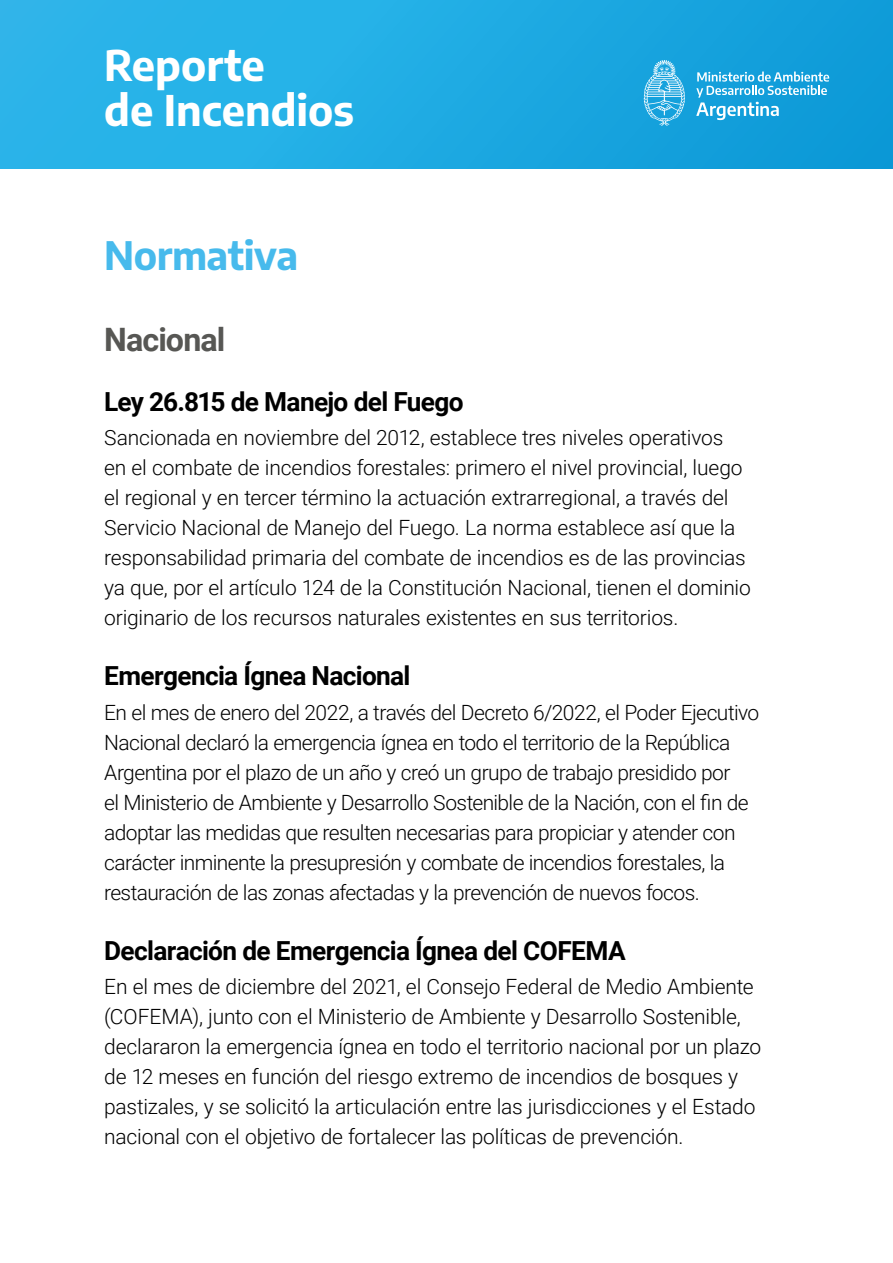
<style>
.page{position:relative;width:893px;height:1263px;background:#fff}
.page>*{position:absolute;margin:0;border:0;box-sizing:border-box;transform-origin:0 0}
.t1{font:700 42px/44.4px "Encode Sans";color:#fff}
.t2{font:700 39px "Encode Sans";letter-spacing:-.015em;color:#47baec}
.t3{font:700 32.25px "Roboto";letter-spacing:-.03em;color:#575754}
.t4{font:700 26.25px "Roboto";letter-spacing:-.025em;color:#000}
.t5{font:300 21px/30px "Roboto";letter-spacing:-.01em;color:#000}
.t6{font:300 21px/30px "Roboto";letter-spacing:-.03em;color:#000}
</style>
<div class="page">
<div style="left:0;top:0;width:893px;height:169px;background:linear-gradient(to right,#2fb9ec,#0e9bd8)"></div>
<svg style="left:696px;top:72px;width:133px;height:48px;background:#45b2e1"></svg>
<svg style="left:644px;top:60px;width:41px;height:66px;background:#50b9e5"></svg>
<h1 class="t1" style="left:104px;top:42px;width:251px">Reporte<br>de Incendios</h1>
<h2 class="t2" style="left:104px;top:228px;width:195px">Normativa</h2>
<h3 class="t3" style="left:104px;top:317px;width:123px">Nacional</h3>
<p class="t4" style="left:104px;top:383px;width:361px">Ley 26.815 de Manejo del Fuego</p>
<p class="t5" style="left:104px;top:422px;width:648px">Sancionada en noviembre del 2012, establece tres niveles operativos en el combate de incendios forestales: primero el nivel provincial, luego el regional y en tercer término la actuación extrarregional, a través del Servicio Nacional de Manejo del Fuego. La norma establece así que la responsabilidad primaria del combate de incendios es de las provincias ya que, por el artículo 124 de la Constitución Nacional, tienen el dominio originario de los recursos naturales existentes en sus territorios.</p>
<p class="t4" style="left:104px;top:658px;width:308px">Emergencia Ígnea Nacional</p>
<p class="t6" style="left:104px;top:696px;width:656px">En el mes de enero del 2022, a través del Decreto 6/2022, el Poder Ejecutivo Nacional declaró la emergencia ígnea en todo el territorio de la República Argentina por el plazo de un año y creó un grupo de trabajo presidido por<br>el Ministerio de Ambiente y Desarrollo Sostenible de la Nación, con el fin de adoptar las medidas que resulten necesarias para propiciar y atender con carácter inminente la presupresión y combate de incendios forestales, la restauración de las zonas afectadas y la prevención de nuevos focos.</p>
<p class="t4" style="left:104px;top:932px;width:523px">Declaración de Emergencia Ígnea del COFEMA</p>
<p class="t5" style="left:104px;top:971px;width:659px">En el mes de diciembre del 2021, el Consejo Federal de Medio Ambiente (COFEMA), junto con el Ministerio de Ambiente y Desarrollo Sostenible, declararon la emergencia ígnea en todo el territorio nacional por un plazo de 12 meses en función del riesgo extremo de incendios de bosques y pastizales, y se solicitó la articulación entre las jurisdicciones y el Estado nacional con el objetivo de fortalecer las políticas de prevención.</p>
</div>
